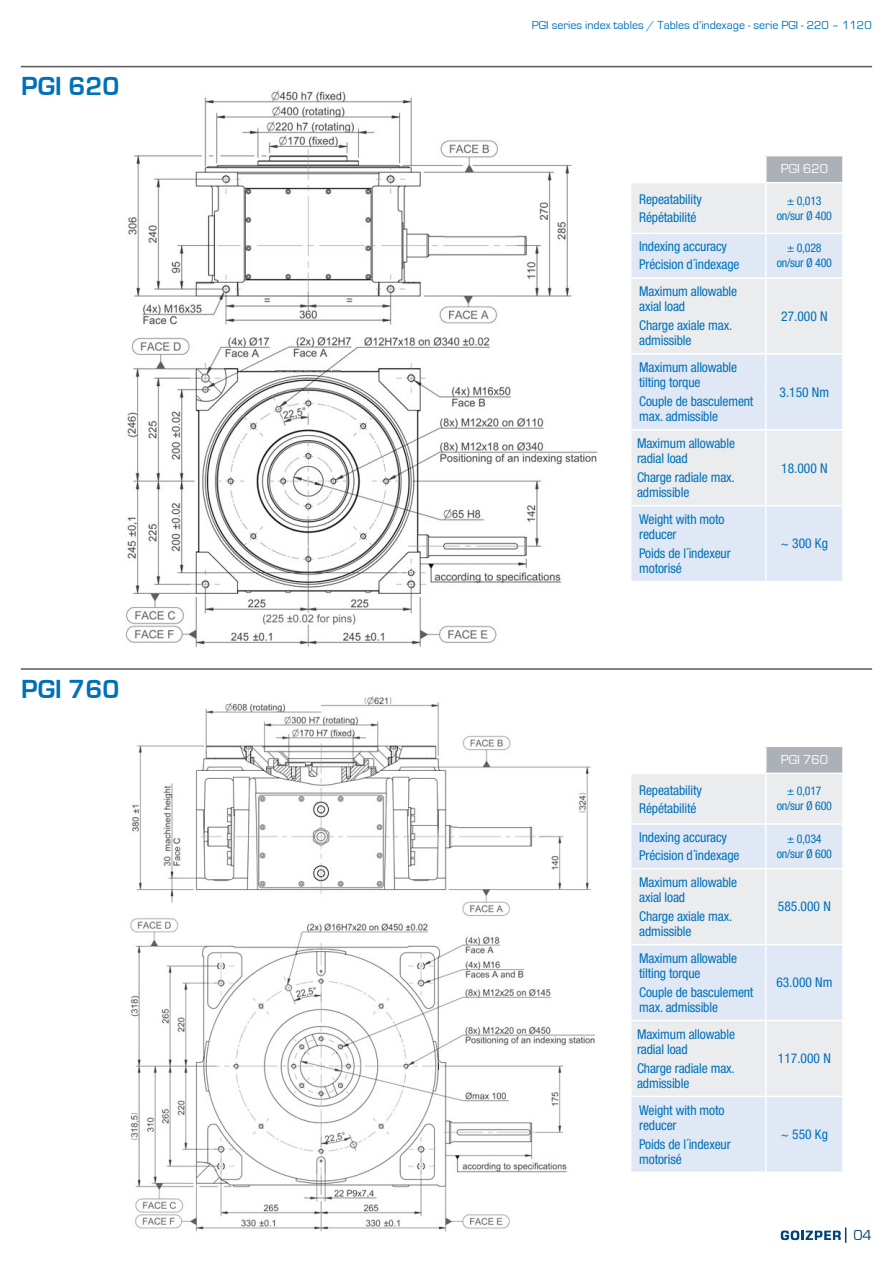
<style>
.page{position:relative;width:893px;height:1263px;background:#fff}
.page>*{position:absolute;margin:0;border:0;box-sizing:border-box;transform-origin:0 0}
.t1{font:700 27px "Eurostile";color:#0071b9}
.t2{font:15px "Eurostile";color:#00447a}
.t3{font:condensed 13.5px/15px "Helvetica Neue LT Std";letter-spacing:-.01em;color:#0071b9}
.t4{font:13.5px "Eurostile";color:#fff}
.t5{font:condensed 12px/15px "Helvetica Neue LT Std";letter-spacing:-.02em;color:#0071b9;text-align:center}
.t6{font:12px "Eurostile";color:#0071b9}
</style>
<div class="page">
<svg style="left:781px;top:1227px;width:65px;height:16px"></svg>
<img style="left:125px;top:90px;width:473px;height:557px">
<img style="left:130px;top:696px;width:467px;height:536px">
<div style="left:766px;top:156px;width:77px;height:27px;background:#abb1b6"></div>
<div style="left:631px;top:183px;width:211px;height:50px;background:#eaecee"></div>
<svg style="left:631px;top:234px;width:211px;height:347px;background:#e4e9f1"></svg>
<hr style="left:765px;top:183px;width:1px;height:50px;background:#fff">
<hr style="left:765px;top:234px;width:1px;height:43px;background:#fff">
<hr style="left:630px;top:277px;width:136px;height:2px;background:#fff">
<hr style="left:766px;top:277px;width:78px;height:2px;background:#fff">
<hr style="left:765px;top:279px;width:1px;height:74px;background:#fff">
<hr style="left:630px;top:353px;width:136px;height:2px;background:#fff">
<hr style="left:766px;top:353px;width:78px;height:2px;background:#fff">
<hr style="left:765px;top:355px;width:1px;height:74px;background:#fff">
<hr style="left:630px;top:429px;width:136px;height:1px;background:#fff">
<hr style="left:766px;top:429px;width:78px;height:1px;background:#fff">
<hr style="left:765px;top:430px;width:1px;height:75px;background:#fff">
<hr style="left:630px;top:505px;width:136px;height:1px;background:#fff">
<hr style="left:766px;top:505px;width:78px;height:1px;background:#fff">
<hr style="left:765px;top:506px;width:1px;height:75px;background:#fff">
<hr style="left:842px;top:156px;width:2px;height:26px;background:#fff">
<hr style="left:766px;top:182px;width:78px;height:1px;background:#fff">
<div style="left:766px;top:746px;width:77px;height:27px;background:#abb1b6"></div>
<div style="left:631px;top:774px;width:211px;height:49px;background:#eaecee"></div>
<svg style="left:631px;top:825px;width:211px;height:346px;background:#e4e9f1"></svg>
<hr style="left:765px;top:774px;width:1px;height:49px;background:#fff">
<hr style="left:765px;top:825px;width:1px;height:43px;background:#fff">
<hr style="left:630px;top:868px;width:136px;height:1px;background:#fff">
<hr style="left:766px;top:868px;width:78px;height:1px;background:#fff">
<hr style="left:765px;top:869px;width:1px;height:75px;background:#fff">
<hr style="left:630px;top:944px;width:136px;height:1px;background:#fff">
<hr style="left:766px;top:944px;width:78px;height:1px;background:#fff">
<hr style="left:765px;top:945px;width:1px;height:75px;background:#fff">
<hr style="left:630px;top:1020px;width:136px;height:1px;background:#fff">
<hr style="left:766px;top:1020px;width:78px;height:1px;background:#fff">
<hr style="left:765px;top:1021px;width:1px;height:75px;background:#fff">
<hr style="left:630px;top:1096px;width:136px;height:1px;background:#fff">
<hr style="left:766px;top:1096px;width:78px;height:1px;background:#fff">
<hr style="left:765px;top:1097px;width:1px;height:74px;background:#fff">
<hr style="left:766px;top:745px;width:78px;height:2px;background:#fff">
<hr style="left:842px;top:747px;width:2px;height:25px;background:#fff">
<hr style="left:766px;top:772px;width:78px;height:2px;background:#fff">
<hr style="left:21px;top:66px;width:851px;height:1px;background:#58585a">
<hr style="left:21px;top:668px;width:851px;height:2px;background:#58585a">
<h1 class="t1" style="left:21px;top:72px;width:100px">PGI 620</h1>
<h1 class="t1" style="left:21px;top:674px;width:100px">PGI 760</h1>
<p class="t6" style="left:532px;top:19px;width:341px">PGI series index tables / Tables d’indexage - serie PGI - 220 – 1120</p>
<p class="t4" style="left:781px;top:161px;width:49px">PGI 620</p>
<p class="t3" style="left:639px;top:190px;width:64px;line-height:18px">Repeatability<br>Répétabilité</p>
<p class="t5" style="left:777px;top:193px;width:57px">± 0,013 on/sur ø 400</p>
<p class="t3" style="left:639px;top:238px;width:102px;line-height:18px">Indexing accuracy<br>Précision d´indexage</p>
<p class="t5" style="left:777px;top:241px;width:57px">± 0,028 on/sur ø 400</p>
<p class="t3" style="left:639px;top:284px;width:99px">Maximum allowable axial load</p>
<p class="t3" style="left:639px;top:318px;width:95px">Charge axiale max. admissible</p>
<p class="t3" style="left:781px;top:308px;width:48px">27.000 N</p>
<p class="t3" style="left:639px;top:360px;width:99px">Maximum allowable tilting torque</p>
<p class="t3" style="left:639px;top:394px;width:116px">Couple de basculement max. admissible</p>
<p class="t3" style="left:637px;top:436px;width:99px">Maximum allowable radial load</p>
<p class="t3" style="left:637px;top:470px;width:99px">Charge radiale max. admissible</p>
<p class="t3" style="left:639px;top:511px;width:87px">Weight with moto reducer</p>
<p class="t3" style="left:639px;top:546px;width:93px">Poids de l´indexeur motorisé</p>
<p class="t3" style="left:780px;top:384px;width:51px">3.150 Nm</p>
<p class="t3" style="left:781px;top:460px;width:48px">18.000 N</p>
<p class="t3" style="left:781px;top:536px;width:49px">~ 300 Kg</p>
<p class="t4" style="left:781px;top:752px;width:49px">PGI 760</p>
<p class="t3" style="left:639px;top:781px;width:64px;line-height:18px">Repeatability<br>Répétabilité</p>
<p class="t5" style="left:777px;top:784px;width:57px">± 0,017 on/sur ø 600</p>
<p class="t3" style="left:639px;top:828px;width:102px;line-height:18px">Indexing accuracy<br>Précision d´indexage</p>
<p class="t5" style="left:777px;top:831px;width:57px">± 0,034 on/sur ø 600</p>
<p class="t3" style="left:639px;top:874px;width:99px">Maximum allowable axial load</p>
<p class="t3" style="left:639px;top:909px;width:95px">Charge axiale max. admissible</p>
<p class="t3" style="left:778px;top:899px;width:54px">585.000 N</p>
<p class="t3" style="left:639px;top:950px;width:99px">Maximum allowable tilting torque</p>
<p class="t3" style="left:639px;top:984px;width:116px">Couple de basculement max. admissible</p>
<p class="t3" style="left:637px;top:1026px;width:99px">Maximum allowable radial load</p>
<p class="t3" style="left:637px;top:1060px;width:99px">Charge radiale max. admissible</p>
<p class="t3" style="left:639px;top:1102px;width:87px">Weight with moto reducer</p>
<p class="t3" style="left:639px;top:1136px;width:93px">Poids de l´indexeur motorisé</p>
<p class="t3" style="left:776px;top:975px;width:58px">63.000 Nm</p>
<p class="t3" style="left:778px;top:1051px;width:54px">117.000 N</p>
<p class="t3" style="left:781px;top:1127px;width:49px">~ 550 Kg</p>
<p class="t2" style="left:853px;top:1227px;width:20px">04</p>
</div>
